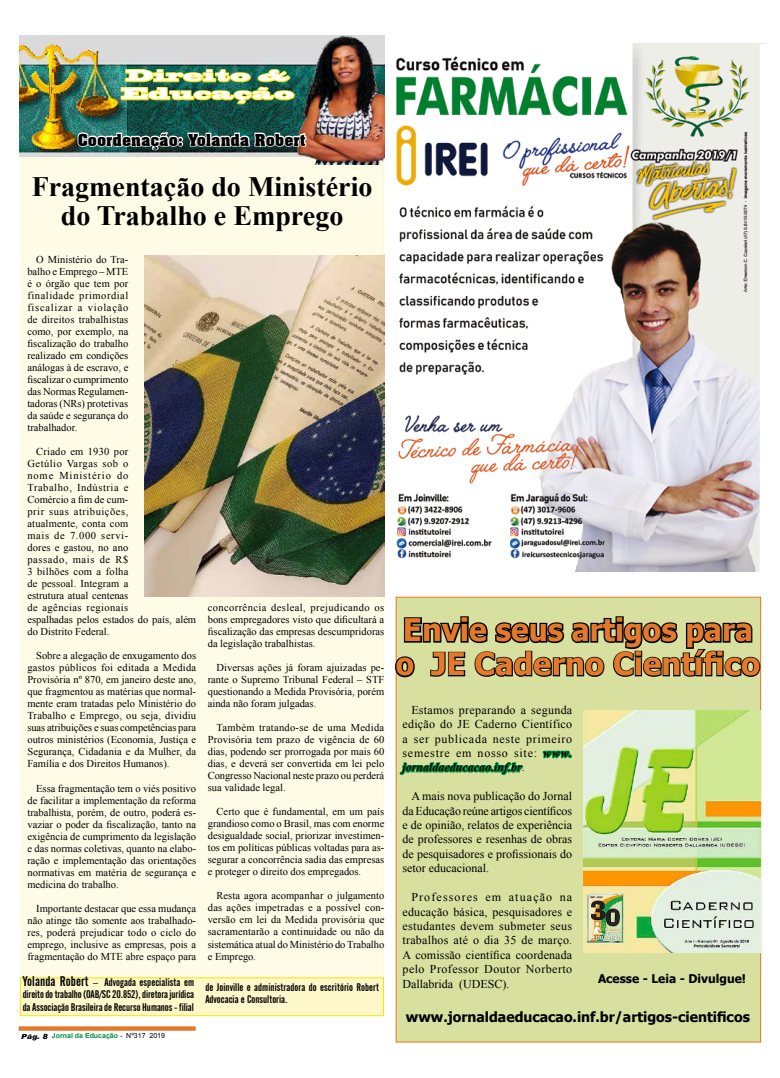
<style>
.page{position:relative;width:780px;height:1078px;background:#fff}
.page>*{position:absolute;margin:0;border:0;box-sizing:border-box;transform-origin:0 0}
.t1{font:700 31px/34.1px "Tahoma";color:#e4792c}
.t2{font:700 28px "Times New Roman";color:#000}
.t3{font:700 16px "Aachen BT";color:#000}
.t4{font:15px/18px "Blackoak Std";color:#fff;text-align:center}
.t5{font:700 14px "Tahoma";color:#000}
.t6{font:12px/14.4px "Times New Roman";letter-spacing:.02em;color:#000;text-align:justify}
.t7{font:700 12px "Tahoma";color:#000}
.t8{font:11px/12.1px "Alternate Gothic No 2 BT";color:#000;text-align:justify}
.t9{font:10.5px/12px "Times New Roman";color:#000;text-align:justify}
.t10{font:10.5px/12px "Times New Roman";letter-spacing:.02em;color:#000}
.t11{font:700 7px "Arial";color:#008e3f}
.s1{font-size:14px}
.s2{font-size:10px}
.s3{font-weight:900;font-style:italic;color:#000}
.s4{font-weight:400;color:#000}
.s5{font-weight:700;font-style:italic}
</style>
<div class="page">
<svg style="left:19px;top:1026px;width:176px;height:4px"></svg>
<div style="left:395px;top:596px;width:366px;height:446px;background:#d7e09e;border:1px solid #e47a12"></div>
<svg style="left:542px;top:750px;width:30px;height:9px"></svg>
<svg style="left:399px;top:762px;width:125px;height:13px"></svg>
<svg style="left:395px;top:614px;width:366px;height:65px"></svg>
<img style="left:584px;top:710px;width:176px;height:242px">
<img style="left:384px;top:43px;width:382px;height:528px">
<div style="left:21px;top:156px;width:363px;height:821px;background:#fefbe7"></div>
<img style="left:20px;top:35px;width:278px;height:121px">
<img style="left:298px;top:35px;width:86px;height:129px">
<img style="left:119px;top:68px;width:177px;height:38px">
<img style="left:76px;top:131px;width:231px;height:20px">
<div style="left:20px;top:977px;width:364px;height:38px;background:#fef7ca"></div>
<img style="left:144px;top:256px;width:240px;height:340px">
<h3 class="t4" style="left:121px;top:67px;width:174px">Direito &amp;<br>Educação</h3>
<h3 class="t3" style="left:78px;top:130px;width:230px">Coordenação: Yolanda Robert</h3>
<h2 class="t2" style="left:32px;top:166px;width:342px">Fragmentação do Ministério</h2>
<h2 class="t2" style="left:61px;top:195px;width:284px">do Trabalho e Emprego</h2>
<p class="t9" style="left:27px;top:253px;width:102px;text-indent:9px">O Ministério do Tra&shy;balho e Emprego – MTE é o órgão que tem por finalidade primordial fiscalizar a violação de direitos trabalhistas como, por exemplo, na fiscalização do trabalho realizado em condições análogas à de escravo, e fiscalizar o cumprimento das Normas Regulamen&shy;tadoras (NRs) protetivas da saúde e segurança do trabalhador.</p>
<p class="t10" style="left:27px;top:445px;width:170px;text-indent:9px">Criado em 1930 por<br>Getúlio Vargas sob o<br>nome Ministério do<br>Trabalho, Indústria e<br>Comércio a fim de cum-<br>prir suas atribuições,<br>atualmente, conta com<br>mais de 7.000 servi-<br>dores e gastou, no ano<br>passado, mais de R$<br>3 bilhões com a folha<br>de pessoal. Integram a<br>estrutura atual centenas<br>de agências regionais<br>espalhadas pelos estados do país, além do Distrito Federal.</p>
<p class="t9" style="left:27px;top:649px;width:170px;text-indent:9px">Sobre a alegação de enxugamento dos gastos públicos foi editada a Medida Provisória nº 870, em janeiro deste ano, que fragmentou as matérias que normal&shy;mente eram tratadas pelo Ministério do Trabalho e Emprego, ou seja, dividiu suas atribuições e suas competências para outros ministérios (Economia, Justiça e Segurança, Cidadania e da Mulher, da Família e dos Direitos Humanos).</p>
<p class="t9" style="left:27px;top:781px;width:170px;text-indent:9px">Essa fragmentação tem o viés positivo de facilitar a implementação da reforma trabalhista, porém, de outro, poderá es&shy;vaziar o poder da fiscalização, tanto na exigência de cumprimento da legislação e das normas coletivas, quanto na elabo&shy;ração e implementação das orientações normativas em matéria de segurança e medicina do trabalho.</p>
<p class="t9" style="left:27px;top:901px;width:170px;text-indent:9px">Importante destacar que essa mudança não atinge tão somente aos trabalhado&shy;res, poderá prejudicar todo o ciclo do emprego, inclusive as empresas, pois a fragmentação do MTE abre espaço para</p>
<p class="t9" style="left:208px;top:601px;width:178px">concorrência desleal, prejudicando os bons empregadores visto que dificultará a fiscalização das empresas descumpridoras da legislação trabalhistas.</p>
<p class="t9" style="left:208px;top:661px;width:178px;text-indent:9px">Diversas ações já foram ajuizadas pe&shy;rante o Supremo Tribunal Federal – STF questionando a Medida Provisória, porém ainda não foram julgadas.</p>
<p class="t9" style="left:208px;top:721px;width:178px;text-indent:9px">Também tratando-se de uma Medida Provisória tem prazo de vigência de 60 dias, podendo ser prorrogada por mais 60 dias, e deverá ser convertida em lei pelo Congresso Nacional neste prazo ou perderá sua validade legal.</p>
<p class="t9" style="left:208px;top:805px;width:178px;text-indent:9px">Certo que é fundamental, em um país grandioso como o Brasil, mas com enorme desigualdade social, priorizar investimen&shy;tos em políticas públicas voltadas para as&shy;segurar a concorrência sadia das empresas e proteger o direito dos empregados.</p>
<p class="t9" style="left:208px;top:889px;width:178px;text-indent:9px">Resta agora acompanhar o julgamento das ações impetradas e a possível con&shy;versão em lei da Medida provisória que sacramentarão a continuidade ou não da sistemática atual do Ministério do Trabalho e Emprego.</p>
<p class="t8" style="left:23px;top:976px;width:173px"><span class="s1">Yolanda Robert</span> <span class="s2">–</span> Advogada especialista em direito do trabalho (OAB/SC 20.852), diretora jurídica da Associação Brasileira de Recurso Humanos - filial</p>
<p class="t8" style="left:205px;top:980px;width:175px">de Joinville e administradora do escritório Robert<br>Advocacia e Consultoria.</p>
<p class="t11" style="left:21px;top:1030px;width:145px"><span class="s3">Pág. 8</span> Jornal da Educação - <span class="s4">Nº317 2019</span></p>
<h1 class="t1" style="left:395px;top:614px;width:366px">Envie seus artigos para o JE Caderno Científico</h1>
<p class="t6" style="left:402px;top:702px;width:171px;text-indent:9px">Estamos preparando a segunda edição do JE Caderno Científico a ser publicada neste primeiro semestre em nosso site: <span class="s5">www. jornaldaeducacao.inf.br</span>.</p>
<p class="t6" style="left:402px;top:788px;width:171px;text-indent:9px">A mais nova publicação do Jornal da Educação reúne artigos científicos e de opinião, relatos de experiência de professores e resenhas de obras de pesquisadores e profissionais do setor educacional.</p>
<p class="t6" style="left:402px;top:889px;width:171px;text-indent:9px">Professores em atuação na educação básica, pesquisadores e estudantes devem submeter seus trabalhos até o dia 35 de março.<br>A comissão científica coordenada pelo Professor Doutor Norberto Dallabrida (UDESC).</p>
<h3 class="t5" style="left:406px;top:1006px;width:345px">www.jornaldaeducacao.inf.br/artigos-cientificos</h3>
<p class="t7" style="left:598px;top:969px;width:149px">Acesse - Leia - Divulgue!</p>
</div>
